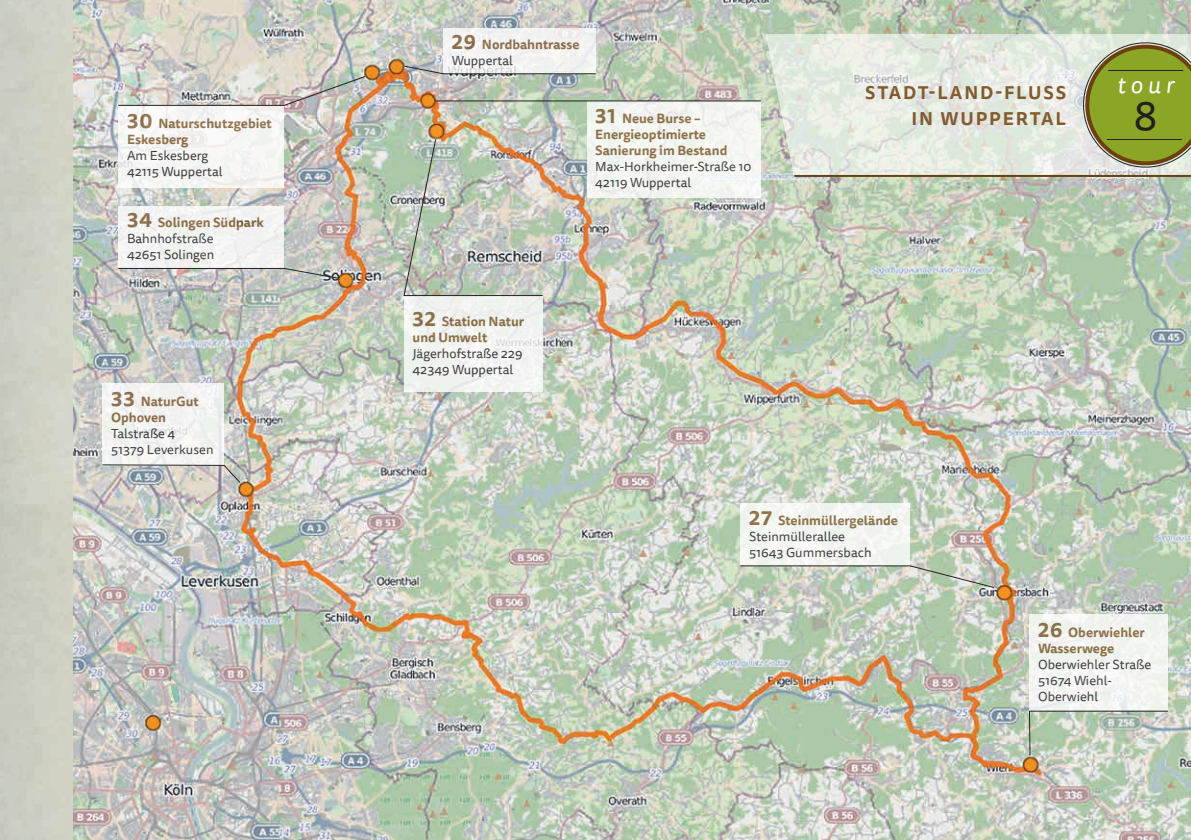
<style>
.page{position:relative;width:1191px;height:840px;background:#fff}
.page>*{position:absolute;margin:0;border:0;box-sizing:border-box;transform-origin:0 0}
.t1{font:40.8px "Tisa Sans Pro";color:#231f20}
.t2{font:italic 24px "Tisa Sans Pro";color:#fff}
.t3{font:700 18px/26px "Tisa Sans Pro";letter-spacing:.11em;color:#825b2f;text-align:right}
.t4{font:13px/16px "Tisa Sans Pro";color:#231f20}
.t5{font:700 13px/16px "Tisa Sans Pro";color:#825b2f}
.s1{font-size:20px}
.s2{font-weight:700;font-size:20px;color:#825b2f}
.s3{font-weight:700;color:#825b2f}
.s4{font-weight:400;color:#231f20}
</style>
<div class="page">
<div style="left:0;top:0;width:74px;height:839px;background:#cdd0c3"></div>
<img style="left:74px;top:0;width:1117px;height:839px">
<svg style="left:765px;top:34px;width:426px;height:142px;background:#e3e8e0"></svg>
<hr style="left:795px;top:175px;width:396px;height:2px;background:#6b420f">
<svg style="left:1083px;top:43px;width:108px;height:124px;background:#96a747"></svg>
<hr style="left:1107px;top:139px;width:74px;height:1px;background:#231f20">
<hr style="left:1108px;top:70px;width:74px;height:1px;background:#231f20">
<div style="left:443px;top:28px;width:152px;height:46px;background:#f2f2f2"></div>
<div style="left:118px;top:105px;width:166px;height:82px;background:#f5f6f4"></div>
<div style="left:587px;top:101px;width:173px;height:96px;background:#f3f6f2"></div>
<div style="left:404px;top:295px;width:138px;height:97px;background:#f0f4f0"></div>
<div style="left:740px;top:503px;width:170px;height:62px;background:#f3f5f2"></div>
<div style="left:1029px;top:614px;width:138px;height:96px;background:#f2f4f1"></div>
<div style="left:118px;top:206px;width:166px;height:62px;background:#f2f4f2"></div>
<div style="left:103px;top:383px;width:121px;height:82px;background:#f2f3f2"></div>
<svg style="left:404px;top:65px;width:192px;height:10px"></svg>
<img style="left:117px;top:75px;width:249px;height:31px">
<hr style="left:436px;top:100px;width:324px;height:1px;background:#231f20">
<img style="left:403px;top:138px;width:140px;height:158px">
<svg style="left:739px;top:564px;width:255px;height:24px;background:#c0cbba"></svg>
<svg style="left:1028px;top:709px;width:140px;height:46px;background:#becbbb"></svg>
<svg style="left:117px;top:267px;width:221px;height:12px;background:#bab9b7"></svg>
<svg style="left:102px;top:463px;width:139px;height:20px;background:#bdbebd"></svg>
<p class="t5" style="left:127px;top:116px;width:146px"><span class="s1">30</span> Naturschutzgebiet<br>Eskesberg</p>
<p class="t4" style="left:127px;top:148px;width:97px">Am Eskesberg<br>42115 Wuppertal</p>
<p class="t4" style="left:127px;top:215px;width:138px"><span class="s2">34</span> <span class="s3">Solingen Südpark<br></span>Bahnhofstraße<br>42651 Solingen</p>
<p class="t5" style="left:111px;top:393px;width:89px"><span class="s1">33</span> NaturGut<br>Ophoven</p>
<p class="t4" style="left:111px;top:425px;width:104px">Talstraße 4<br>51379 Leverkusen</p>
<p class="t5" style="left:452px;top:36px;width:129px"><span class="s1">29</span> Nordbahntrasse<br><span class="s4">Wuppertal</span></p>
<p class="t5" style="left:595px;top:110px;width:134px"><span class="s1">31</span> Neue Burse –<br>Energieoptimierte<br>Sanierung im Bestand</p>
<p class="t4" style="left:595px;top:159px;width:158px">Max-Horkheimer-Straße 10<br>42119 Wuppertal</p>
<p class="t5" style="left:412px;top:313px;width:113px"><span class="s1">32</span> Station Natur und Umwelt</p>
<p class="t4" style="left:412px;top:345px;width:111px">Jägerhofstraße 229<br>42349 Wuppertal</p>
<h3 class="t3" style="left:865px;top:79px;width:203px">STADT-LAND-FLUSS<br>IN WUPPERTAL</h3>
<h2 class="t2" style="left:1117px;top:68px;width:58px">tour</h2>
<h1 class="t1" style="left:1133px;top:89px;width:26px">8</h1>
<p class="t4" style="left:749px;top:512px;width:150px"><span class="s2">27</span> <span class="s3">Steinmüllergelände<br></span>Steinmüllerallee<br>51643 Gummersbach</p>
<p class="t5" style="left:1038px;top:624px;width:108px"><span class="s1">26</span> Oberwiehler<br>Wasserwege</p>
<p class="t4" style="left:1038px;top:656px;width:115px">Oberwiehler Straße<br>51674 Wiehl-<br>Oberwiehl</p>
</div>
